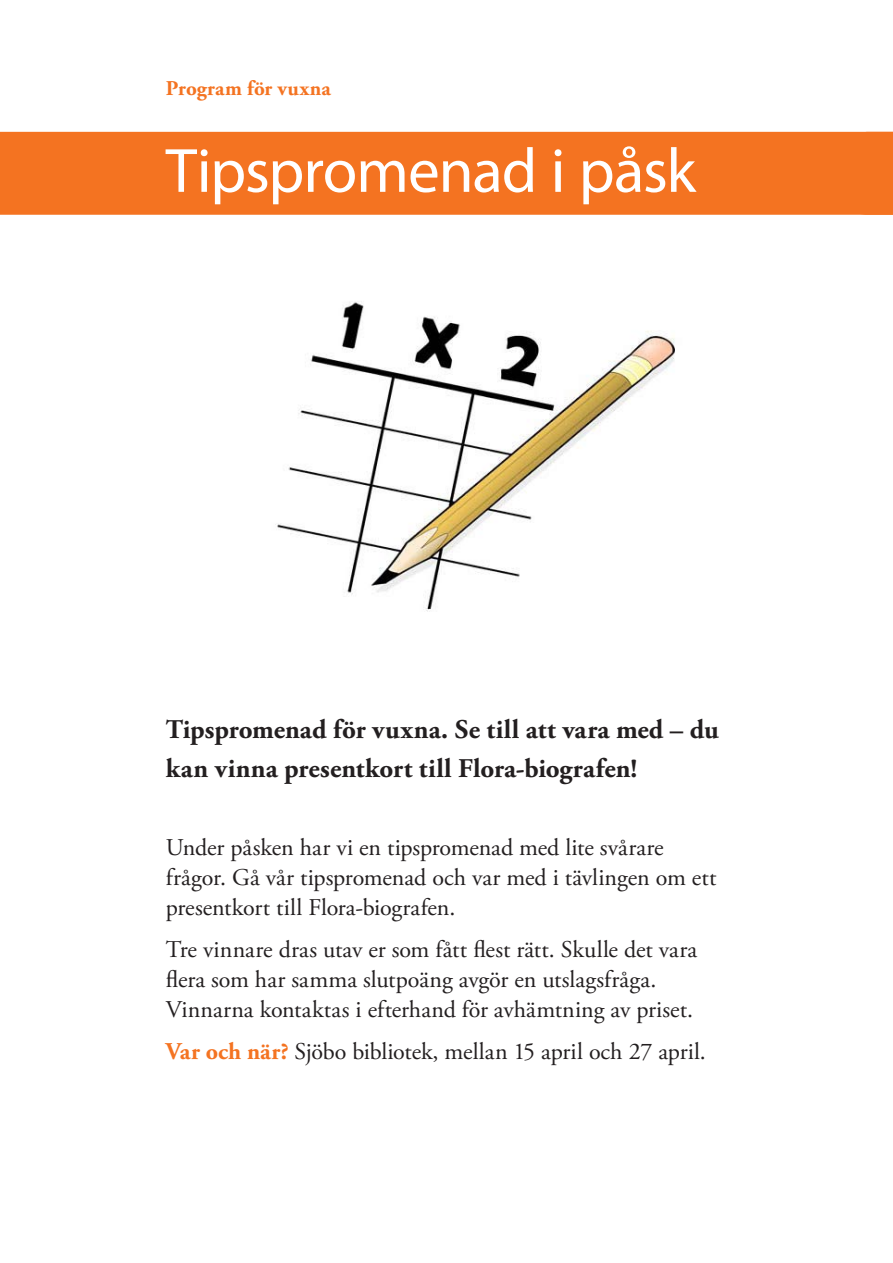
<style>
.page{position:relative;width:893px;height:1263px;background:#fff}
.page>*{position:absolute;margin:0;border:0;box-sizing:border-box;transform-origin:0 0}
.t1{font:63px "Myriad Pro";letter-spacing:-.02em;color:#fff}
.t2{font:700 27px/39px "Adobe Garamond Pro";letter-spacing:.005em;color:#231f20}
.t3{font:24px/30px "Adobe Garamond Pro";color:#231f20}
.t4{font:700 21px "Adobe Garamond Pro";letter-spacing:.02em;color:#f47321}
.s1{font-weight:700;color:#f47321}
</style>
<div class="page">
<div style="left:0;top:132px;width:842px;height:83px;background:#f47321"></div>
<div style="left:842px;top:132px;width:51px;height:83px;background:#f47321"></div>
<img style="left:275px;top:301px;width:400px;height:311px">
<p class="t4" style="left:166px;top:76px;width:166px">Program för vuxna</p>
<h1 class="t1" style="left:166px;top:132px;width:532px">Tipspromenad i påsk</h1>
<p class="t2" style="left:166px;top:710px;width:554px">Tipspromenad för vuxna. Se till att vara med – du kan vinna presentkort till Flora-biografen!</p>
<p class="t3" style="left:166px;top:833px;width:552px">Under påsken har vi en tipspromenad med lite svårare frågor. Gå vår tipspromenad och var med i tävlingen om ett presentkort till Flora-biografen.</p>
<p class="t3" style="left:166px;top:935px;width:533px">Tre vinnare dras utav er som fått flest rätt. Skulle det vara flera som har samma slutpoäng avgör en utslagsfråga.<br>Vinnarna kontaktas i efterhand för avhämtning av priset.</p>
<p class="t3" style="left:166px;top:1037px;width:542px"><span class="s1">Var och när?</span> Sjöbo bibliotek, mellan 15 april och 27 april.</p>
</div>
